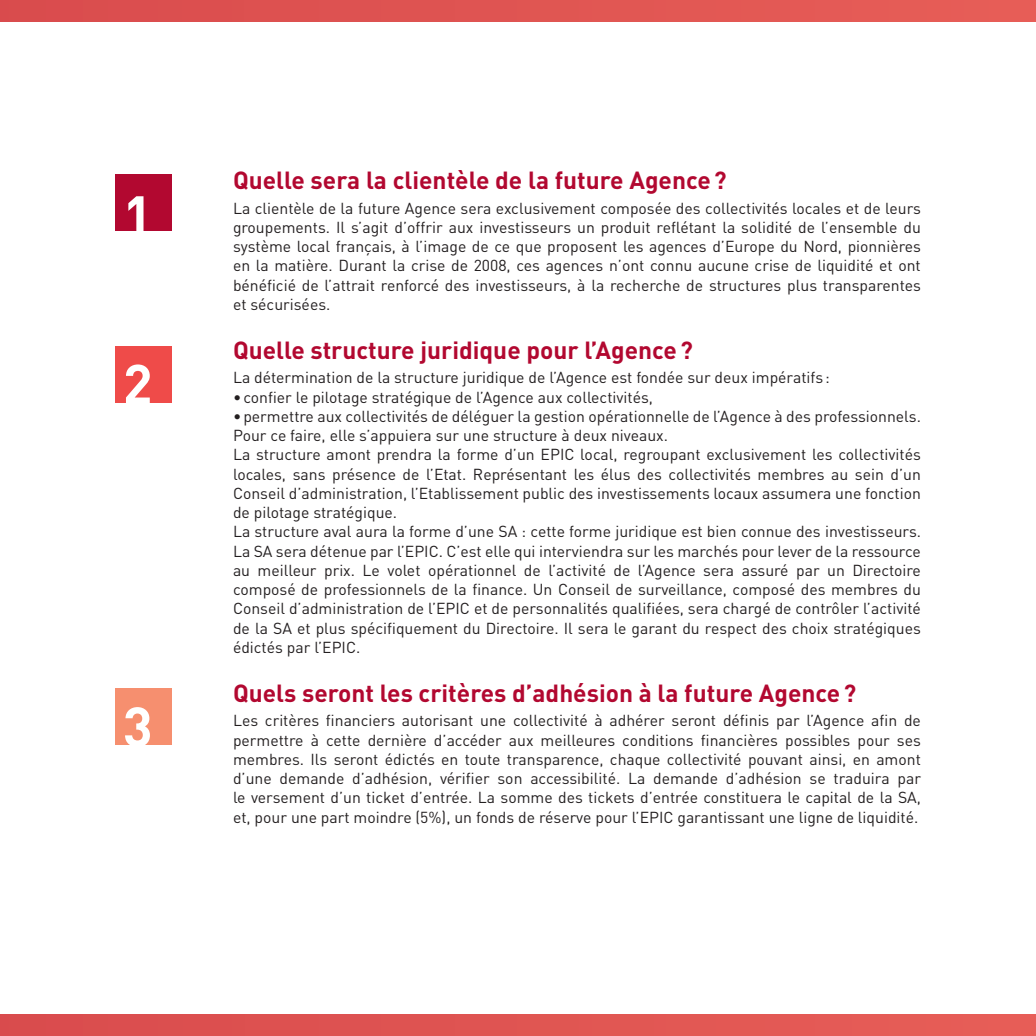
<style>
.page{position:relative;width:1036px;height:1036px;background:#fff}
.page>*{position:absolute;margin:0;border:0;box-sizing:border-box;transform-origin:0 0}
.t1{font:700 54.95px "DIN";color:#fff}
.t2{font:700 24.5px "DIN";color:#b20830}
.t3{font:15.75px/19.2px "DIN";color:#231f20;text-align:justify}
</style>
<div class="page">
<div style="left:0;top:0;width:1036px;height:22px;background:#e05552"></div>
<div style="left:0;top:1014px;width:1036px;height:22px;background:#e05552"></div>
<div style="left:115px;top:346px;width:57px;height:57px;background:#ef4b49"></div>
<div style="left:115px;top:688px;width:57px;height:57px;background:#f68f6f"></div>
<div style="left:115px;top:174px;width:57px;height:57px;background:#b20830"></div>
<h1 class="t1" style="left:123px;top:179px;width:31px">1</h1>
<h1 class="t1" style="left:123px;top:347px;width:31px">2</h1>
<h1 class="t1" style="left:123px;top:690px;width:31px">3</h1>
<h2 class="t2" style="left:233px;top:164px;width:495px">Quelle sera la clientèle de la future Agence?</h2>
<p class="t3" style="left:233px;top:199px;width:689px">La clientèle de la future Agence sera exclusivement composée des collectivités locales et de leurs groupements. Il s’agit d’offrir aux investisseurs un produit reflétant la solidité de l’ensemble du système local français, à l’image de ce que proposent les agences d’Europe du Nord, pionnières en la matière. Durant la crise de 2008, ces agences n’ont connu aucune crise de liquidité et ont bénéficié de l’attrait renforcé des investisseurs, à la recherche de structures plus transparentes et sécurisées.</p>
<h2 class="t2" style="left:233px;top:334px;width:461px">Quelle structure juridique pour l’Agence?</h2>
<p class="t3" style="left:233px;top:368px;width:598px">La détermination de la structure juridique de l’Agence est fondée sur deux impératifs:</p>
<p class="t3" style="left:233px;top:387px;width:422px">• confier le pilotage stratégique de l’Agence aux collectivités,</p>
<p class="t3" style="left:233px;top:407px;width:689px;text-align:left">• permettre aux collectivités de déléguer la gestion opérationnelle de l’Agence à des professionnels.<br>Pour ce faire, elle s’appuiera sur une structure à deux niveaux.<br>La structure amont prendra la forme d’un EPIC local, regroupant exclusivement les collectivités locales, sans présence de l’Etat. Représentant les élus des collectivités membres au sein d’un Conseil d’administration, l’Etablissement public des investissements locaux assumera une fonction de pilotage stratégique.<br>La structure aval aura la forme d’une SA : cette forme juridique est bien connue des investisseurs.<br>La SA sera détenue par l’EPIC. C’est elle qui interviendra sur les marchés pour lever de la ressource au meilleur prix. Le volet opérationnel de l’activité de l’Agence sera assuré par un Directoire composé de professionnels de la finance. Un Conseil de surveillance, composé des membres du Conseil d’administration de l’EPIC et de personnalités qualifiées, sera chargé de contrôler l’activité de la SA et plus spécifiquement du Directoire. Il sera le garant du respect des choix stratégiques édictés par l’EPIC.</p>
<h2 class="t2" style="left:233px;top:677px;width:625px">Quels seront les critères d’adhésion à la future Agence?</h2>
<p class="t3" style="left:233px;top:711px;width:689px">Les critères financiers autorisant une collectivité à adhérer seront définis par l’Agence afin de permettre à cette dernière d’accéder aux meilleures conditions financières possibles pour ses membres. Ils seront édictés en toute transparence, chaque collectivité pouvant ainsi, en amont d’une demande d’adhésion, vérifier son accessibilité. La demande d’adhésion se traduira par le versement d’un ticket d’entrée. La somme des tickets d’entrée constituera le capital de la SA, et, pour une part moindre (5%), un fonds de réserve pour l’EPIC garantissant une ligne de liquidité.</p>
</div>
